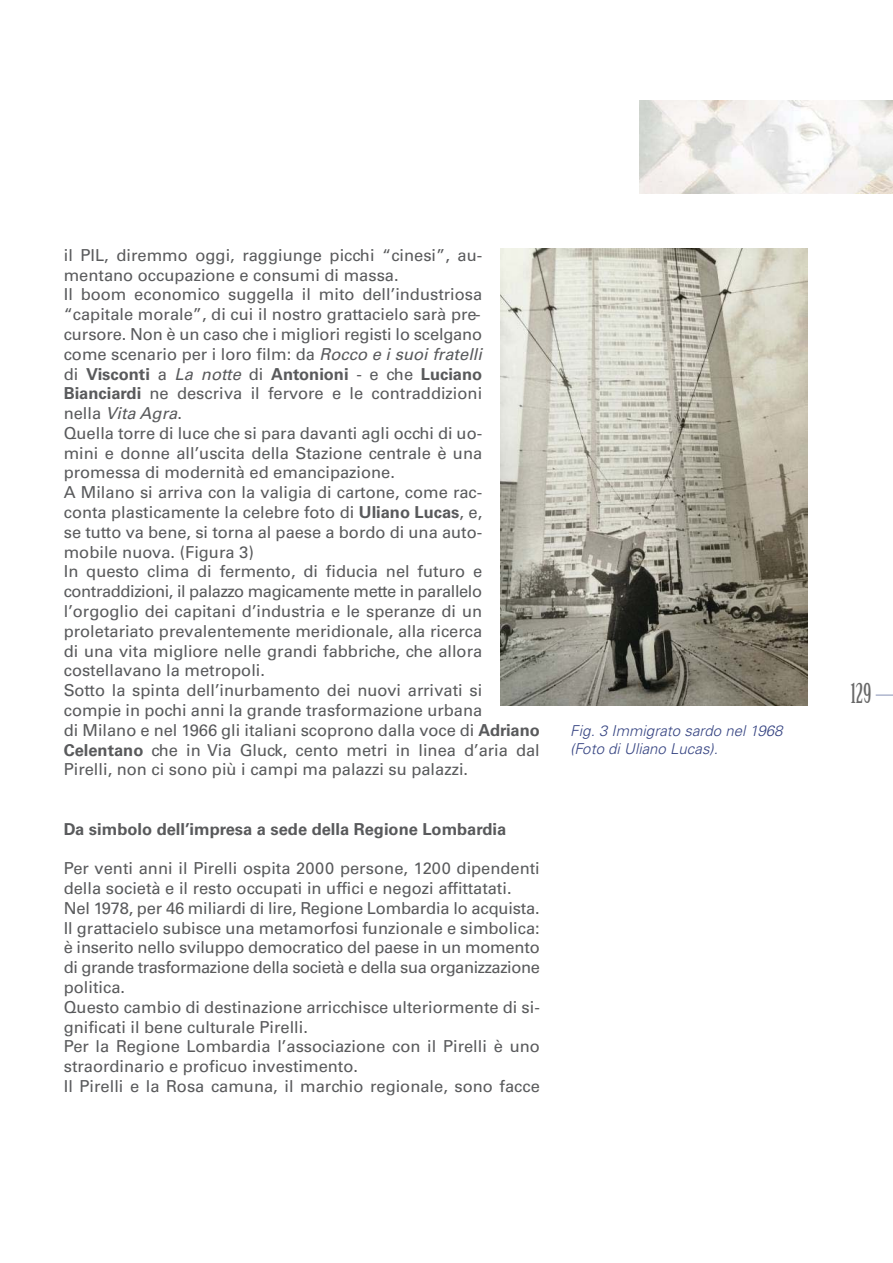
<style>
.page{position:relative;width:893px;height:1263px;background:#fff}
.page>*{position:absolute;margin:0;border:0;box-sizing:border-box;transform-origin:0 0}
.t1{font:27px "Birch Std";color:#686868}
.t2{font:16.5px/19.8px "Univers";color:#595a5c}
.t3{font:700 16.5px "Univers";color:#595a5c}
.t4{font:italic 300 15px/18px "Univers";letter-spacing:.005em;color:#364482}
.s1{font-style:italic}
.s2{font-weight:700}
</style>
<div class="page">
<svg style="left:876px;top:694px;width:17px;height:2px"></svg>
<img style="left:639px;top:100px;width:254px;height:94px">
<img style="left:500px;top:249px;width:308px;height:457px">
<p class="t2" style="left:64px;top:246px;width:478px">il PIL, diremmo oggi, raggiunge picchi “cinesi”, au&shy;mentano occupazione e consumi di massa.<br>Il boom economico suggella il mito dell’industriosa “capitale morale”, di cui il nostro grattacielo sarà pre&shy;cursore. Non è un caso che i migliori registi lo scelgano<br>come scenario per i loro film: da <span class="s1">Rocco e i suoi fratelli<br></span>di <span class="s2">Visconti</span> a <span class="s1">La notte</span> di <span class="s2">Antonioni</span> - e che <span class="s2">Luciano Bianciardi</span> ne descriva il fervore e le contraddizioni<br>nella <span class="s1">Vita Agra</span>.<br>Quella torre di luce che si para davanti agli occhi di uo-<br>mini e donne all’uscita della Stazione centrale è una promessa di modernità ed emancipazione.<br>A Milano si arriva con la valigia di cartone, come rac-<br>conta plasticamente la celebre foto di <span class="s2">Uliano Lucas</span>, e,<br>se tutto va bene, si torna al paese a bordo di una auto&shy;mobile nuova. (Figura 3)<br>In questo clima di fermento, di fiducia nel futuro e contraddizioni, il palazzo magicamente mette in parallelo l’orgoglio dei capitani d’industria e le speranze di un proletariato prevalentemente meridionale, alla ricerca<br>di una vita migliore nelle grandi fabbriche, che allora costellavano la metropoli.<br>Sotto la spinta dell’inurbamento dei nuovi arrivati si compie in pochi anni la grande trasformazione urbana<br>di Milano e nel 1966 gli italiani scoprono dalla voce di <span class="s2">Adriano Celentano</span> che in Via Gluck, cento metri in linea d’aria dal Pirelli, non ci sono più i campi ma palazzi su palazzi.</p>
<p class="t3" style="left:64px;top:823px;width:444px">Da simbolo dell’impresa a sede della Regione Lombardia</p>
<p class="t2" style="left:64px;top:860px;width:478px">Per venti anni il Pirelli ospita 2000 persone, 1200 dipendenti della società e il resto occupati in uffici e negozi affittatati.<br>Nel 1978, per 46 miliardi di lire, Regione Lombardia lo acquista.<br>Il grattacielo subisce una metamorfosi funzionale e simbolica: è inserito nello sviluppo democratico del paese in un momento di grande trasformazione della società e della sua organizzazione politica.<br>Questo cambio di destinazione arricchisce ulteriormente di si&shy;gnificati il bene culturale Pirelli.<br>Per la Regione Lombardia l’associazione con il Pirelli è uno straordinario e proficuo investimento.<br>Il Pirelli e la Rosa camuna, il marchio regionale, sono facce</p>
<p class="t4" style="left:570px;top:723px;width:214px">Fig. 3 Immigrato sardo nel 1968 (Foto di Uliano Lucas).</p>
<h1 class="t1" style="left:851px;top:678px;width:22px">129</h1>
</div>
